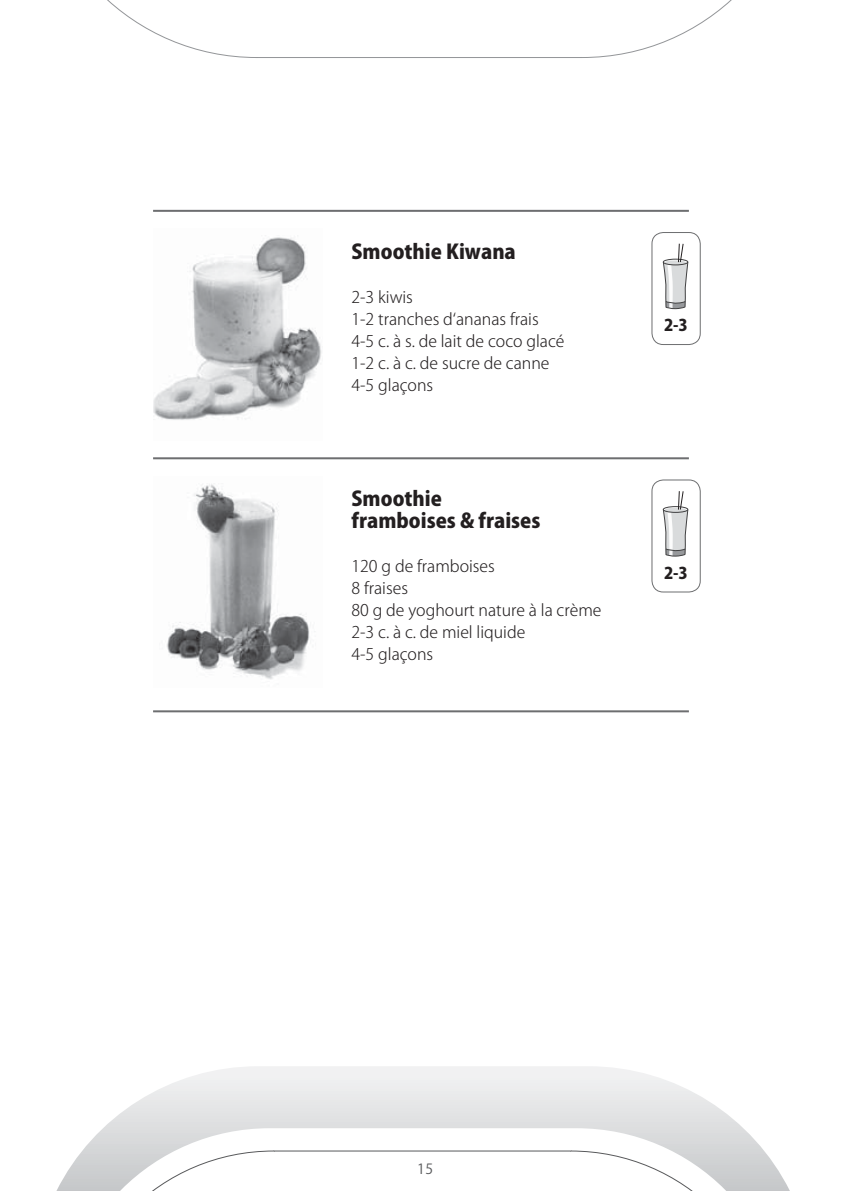
<style>
.page{position:relative;width:842px;height:1191px;background:#fff}
.page>*{position:absolute;margin:0;border:0;box-sizing:border-box;transform-origin:0 0}
.t1{font:20px/22px "Koz Go Std Heavy 90 pv RKSJ H";color:#231f20}
.t2{font:16px/22px "Koz Go Std Light 90 pv RKSJ H";color:#231f20}
.t3{font:16px "Koz Go Std Heavy 90 pv RKSJ H";color:#231f20}
.t4{font:14px "Koz Go Std Regular 90 pv RKSJ H";color:#58595b}
</style>
<div class="page">
<div style="left:651px;top:232px;width:50px;height:113px;border:1px solid #6d6e70;border-radius:11px"></div>
<div style="left:651px;top:479px;width:50px;height:113px;border:1px solid #6d6e70;border-radius:11px"></div>
<svg style="left:107px;top:0;width:625px;height:58px"></svg>
<svg style="left:56px;top:1066px;width:734px;height:125px"></svg>
<svg style="left:60px;top:1128px;width:726px;height:63px"></svg>
<svg style="left:70px;top:1150px;width:705px;height:41px"></svg>
<img style="left:153px;top:237px;width:169px;height:183px">
<img style="left:167px;top:484px;width:148px;height:196px">
<svg style="left:663px;top:243px;width:25px;height:66px"></svg>
<svg style="left:663px;top:491px;width:25px;height:65px"></svg>
<hr style="left:153px;top:710px;width:536px;height:2px;background:#6d6e70">
<hr style="left:153px;top:210px;width:536px;height:2px;background:#6d6e70">
<hr style="left:153px;top:457px;width:536px;height:2px;background:#6d6e70">
<p class="t1" style="left:351px;top:243px;width:166px">Smoothie Kiwana</p>
<p class="t2" style="left:351px;top:288px;width:214px">2-3 kiwis<br>1-2 tranches dʻananas frais<br>4-5 c. à s. de lait de coco glacé<br>1-2 c. à c. de sucre de canne<br>4-5 glaçons</p>
<p class="t1" style="left:351px;top:490px;width:190px">Smoothie framboises &amp; fraises</p>
<p class="t2" style="left:351px;top:557px;width:251px">120 g de framboises<br>8 fraises<br>80 g de yoghourt nature à la crème<br>2-3 c. à c. de miel liquide<br>4-5 glaçons</p>
<p class="t3" style="left:664px;top:319px;width:25px">2-3</p>
<p class="t3" style="left:664px;top:566px;width:25px">2-3</p>
<p class="t4" style="left:417px;top:1163px;width:18px">15</p>
</div>
